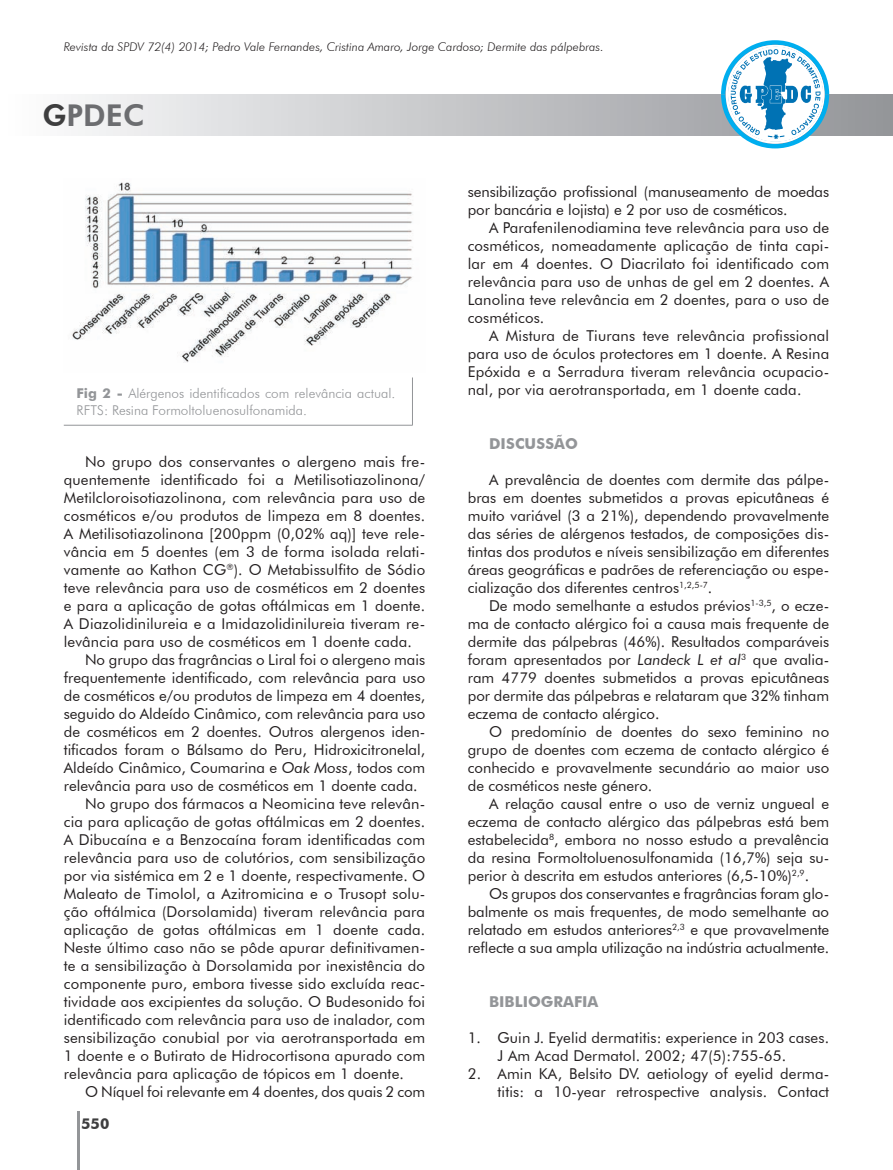
<style>
.page{position:relative;width:893px;height:1170px;background:#fff}
.page>*{position:absolute;margin:0;border:0;box-sizing:border-box;transform-origin:0 0}
.t1{font:800 30px "Futura BT";color:#6c6d70}
.t2{font:15px/18px "Futura BT";letter-spacing:.01em;color:#231f20;text-align:justify}
.t3{font:700 15px "Futura BT";color:#939598}
.t4{font:700 15px "Futura BT";color:#3e3e3f}
.t5{font:300 13.5px/16.2px "Futura BT";color:#939598}
.t6{font:italic 300 12px "Futura BT";color:#231f20}
.s1{color:#3e3e3f}
.s2{font-weight:700}
.s3{font-style:italic}
</style>
<div class="page">
<svg style="left:78px;top:94px;width:814px;height:41px;background:#c8c9cb"></svg>
<hr style="left:892px;top:94px;width:1px;height:41px;background:#939598">
<hr style="left:77px;top:1111px;width:3px;height:58px;background:#939598">
<svg style="left:721px;top:40px;width:108px;height:108px"></svg>
<hr style="left:412px;top:377px;width:1px;height:48px;background:#939598">
<hr style="left:64px;top:425px;width:349px;height:1px;background:#939598">
<img style="left:72px;top:182px;width:341px;height:181px">
<p class="t6" style="left:64px;top:39px;width:541px">Revista da SPDV 72(4) 2014; Pedro Vale Fernandes, Cristina Amaro, Jorge Cardoso; Dermite das pálpebras.</p>
<h1 class="t1" style="left:43px;top:97px;width:104px"><span class="s1">G</span>PDEC</h1>
<p class="t5" style="left:77px;top:385px;width:320px"><span class="s2">Fig 2 -</span> Alérgenos identificados com relevância actual.<br>RFTS: Resina Formoltoluenosulfonamida.</p>
<p class="t2" style="left:85px;top:452px;width:342px">No grupo dos conservantes o alergeno mais fre-</p>
<p class="t2" style="left:64px;top:470px;width:363px">quentemente identificado foi a Metilisotiazolinona/</p>
<p class="t2" style="left:64px;top:488px;width:363px">Metilcloroisotiazolinona, com relevância para uso de</p>
<p class="t2" style="left:64px;top:506px;width:363px">cosméticos e/ou produtos de limpeza em 8 doentes.</p>
<p class="t2" style="left:64px;top:524px;width:363px">A Metilisotiazolinona [200ppm (0,02% aq)] teve rele-</p>
<p class="t2" style="left:64px;top:542px;width:363px">vância em 5 doentes (em 3 de forma isolada relati-</p>
<p class="t2" style="left:64px;top:560px;width:363px">vamente ao Kathon CG<sup>®</sup>). O Metabissulfito de Sódio</p>
<p class="t2" style="left:64px;top:578px;width:363px">teve relevância para uso de cosméticos em 2 doentes</p>
<p class="t2" style="left:64px;top:596px;width:363px">e para a aplicação de gotas oftálmicas em 1 doente.</p>
<p class="t2" style="left:64px;top:614px;width:363px">A Diazolidinilureia e a Imidazolidinilureia tiveram re-</p>
<p class="t2" style="left:64px;top:632px;width:350px">levância para uso de cosméticos em 1 doente cada.</p>
<p class="t2" style="left:85px;top:650px;width:342px">No grupo das fragrâncias o Liral foi o alergeno mais</p>
<p class="t2" style="left:64px;top:668px;width:363px">frequentemente identificado, com relevância para uso</p>
<p class="t2" style="left:64px;top:686px;width:363px">de cosméticos e/ou produtos de limpeza em 4 doentes,</p>
<p class="t2" style="left:64px;top:704px;width:363px">seguido do Aldeído Cinâmico, com relevância para uso</p>
<p class="t2" style="left:64px;top:722px;width:363px">de cosméticos em 2 doentes. Outros alergenos iden-</p>
<p class="t2" style="left:64px;top:740px;width:363px">tificados foram o Bálsamo do Peru, Hidroxicitronelal,</p>
<p class="t2" style="left:64px;top:758px;width:363px">Aldeído Cinâmico, Coumarina e <span class="s3">Oak Moss</span>, todos com</p>
<p class="t2" style="left:64px;top:776px;width:355px">relevância para uso de cosméticos em 1 doente cada.</p>
<p class="t2" style="left:85px;top:794px;width:342px">No grupo dos fármacos a Neomicina teve relevân-</p>
<p class="t2" style="left:64px;top:812px;width:363px">cia para aplicação de gotas oftálmicas em 2 doentes.</p>
<p class="t2" style="left:64px;top:830px;width:363px">A Dibucaína e a Benzocaína foram identificadas com</p>
<p class="t2" style="left:64px;top:848px;width:363px">relevância para uso de colutórios, com sensibilização</p>
<p class="t2" style="left:64px;top:866px;width:363px">por via sistémica em 2 e 1 doente, respectivamente. O</p>
<p class="t2" style="left:64px;top:884px;width:363px">Maleato de Timolol, a Azitromicina e o Trusopt solu-</p>
<p class="t2" style="left:64px;top:902px;width:363px">ção oftálmica (Dorsolamida) tiveram relevância para</p>
<p class="t2" style="left:64px;top:920px;width:363px">aplicação de gotas oftálmicas em 1 doente cada.</p>
<p class="t2" style="left:64px;top:938px;width:363px">Neste último caso não se pôde apurar definitivamen-</p>
<p class="t2" style="left:64px;top:956px;width:363px">te a sensibilização à Dorsolamida por inexistência do</p>
<p class="t2" style="left:64px;top:974px;width:363px">componente puro, embora tivesse sido excluída reac-</p>
<p class="t2" style="left:64px;top:992px;width:363px">tividade aos excipientes da solução. O Budesonido foi</p>
<p class="t2" style="left:64px;top:1010px;width:363px">identificado com relevância para uso de inalador, com</p>
<p class="t2" style="left:64px;top:1028px;width:363px">sensibilização conubial por via aerotransportada em</p>
<p class="t2" style="left:64px;top:1046px;width:363px">1 doente e o Butirato de Hidrocortisona apurado com</p>
<p class="t2" style="left:64px;top:1064px;width:342px">relevância para aplicação de tópicos em 1 doente.</p>
<p class="t2" style="left:85px;top:1082px;width:342px">O Níquel foi relevante em 4 doentes, dos quais 2 com</p>
<p class="t4" style="left:81px;top:1114px;width:30px">550</p>
<p class="t2" style="left:468px;top:182px;width:363px">sensibilização profissional (manuseamento de moedas por bancária e lojista) e 2 por uso de cosméticos.</p>
<p class="t2" style="left:468px;top:218px;width:363px;text-indent:21px">A Parafenilenodiamina teve relevância para uso de cosméticos, nomeadamente aplicação de tinta capi&shy;lar em 4 doentes. O Diacrilato foi identificado com relevância para uso de unhas de gel em 2 doentes. A Lanolina teve relevância em 2 doentes, para o uso de cosméticos.</p>
<p class="t2" style="left:468px;top:326px;width:363px;text-indent:21px">A Mistura de Tiurans teve relevância profissional para uso de óculos protectores em 1 doente. A Resina Epóxida e a Serradura tiveram relevância ocupacio&shy;nal, por via aerotransportada, em 1 doente cada.</p>
<p class="t3" style="left:489px;top:434px;width:91px">DISCUSSÃO</p>
<p class="t2" style="left:468px;top:470px;width:363px;text-indent:21px">A prevalência de doentes com dermite das pálpe&shy;bras em doentes submetidos a provas epicutâneas é muito variável (3 a 21%), dependendo provavelmente das séries de alérgenos testados, de composições dis&shy;tintas dos produtos e níveis sensibilização em diferentes áreas geográficas e padrões de referenciação ou espe&shy;cialização dos diferentes centros<sup>1,2,5-7</sup>.</p>
<p class="t2" style="left:468px;top:596px;width:363px;text-indent:21px">De modo semelhante a estudos prévios<sup>1-3,5</sup>, o ecze&shy;ma de contacto alérgico foi a causa mais frequente de dermite das pálpebras (46%). Resultados comparáveis foram apresentados por <span class="s3">Landeck L et al</span><sup>3</sup> que avalia&shy;ram 4779 doentes submetidos a provas epicutâneas por dermite das pálpebras e relataram que 32% tinham eczema de contacto alérgico.</p>
<p class="t2" style="left:468px;top:722px;width:363px;text-indent:21px">O predomínio de doentes do sexo feminino no grupo de doentes com eczema de contacto alérgico é conhecido e provavelmente secundário ao maior uso de cosméticos neste género.</p>
<p class="t2" style="left:468px;top:794px;width:363px;text-indent:21px">A relação causal entre o uso de verniz ungueal e eczema de contacto alérgico das pálpebras está bem estabelecida<sup>8</sup>, embora no nosso estudo a prevalência da resina Formoltoluenosulfonamida (16,7%) seja su&shy;perior à descrita em estudos anteriores (6,5-10%)<sup>2,9</sup>.</p>
<p class="t2" style="left:468px;top:884px;width:363px;text-indent:21px">Os grupos dos conservantes e fragrâncias foram glo&shy;balmente os mais frequentes, de modo semelhante ao relatado em estudos anteriores<sup>2,3</sup> e que provavelmente reflecte a sua ampla utilização na indústria actualmente.</p>
<p class="t3" style="left:489px;top:992px;width:111px">BIBLIOGRAFIA</p>
<p class="t2" style="left:497px;top:1028px;width:333px;text-indent:-30px">1. Guin J. Eyelid dermatitis: experience in 203 cases.<br>J Am Acad Dermatol. 2002; 47(5):755-65.</p>
<p class="t2" style="left:468px;top:1064px;width:363px;text-align:right">2. Amin KA, Belsito DV. aetiology of eyelid derma&shy;titis: a 10-year retrospective analysis. Contact</p>
</div>
